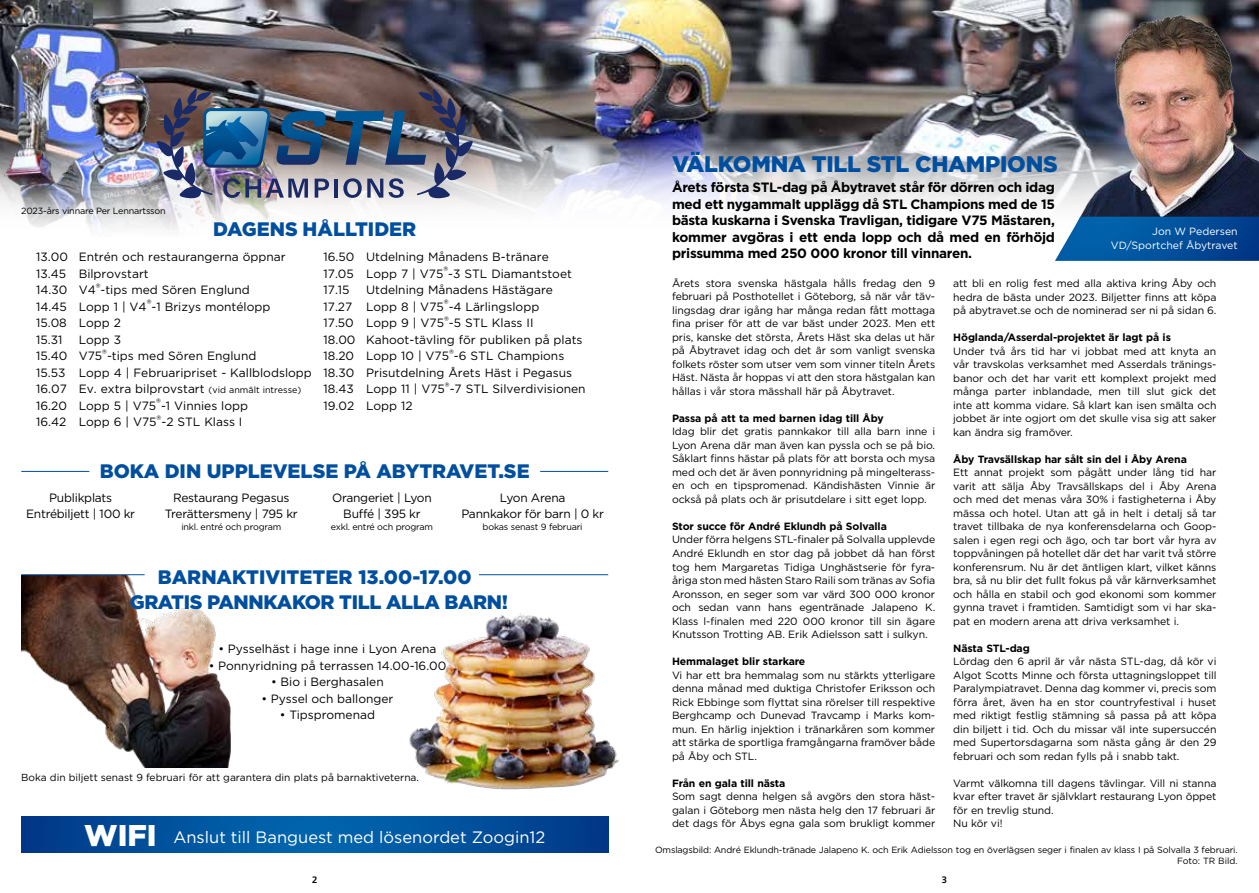
<style>
.page{position:relative;width:1259px;height:893px;background:#fff}
.page>*{position:absolute;margin:0;border:0;box-sizing:border-box;transform-origin:0 0}
.t1{font:900 22.5px "Gotham";letter-spacing:-.01em;color:#004f9f}
.t2{font:900 19.5px "Gotham";color:#004f9f}
.t3{font:900 19.5px "Gotham";letter-spacing:-.02em;color:#004f9f}
.t4{font:16.5px "Gotham";color:#fff}
.t5{font:700 13.5px/16.5px "Gotham";letter-spacing:-.02em;color:#000;text-align:justify}
.t6{font:12px/16.5px "Gotham";color:#000}
.t7{font:12px/16.5px "Gotham";letter-spacing:-.02em;color:#000;text-align:center}
.t8{font:10.5px/13.5px "Gotham";letter-spacing:-.01em;color:#000;text-align:justify}
.t9{font:700 10.5px "Gotham";letter-spacing:-.01em;color:#000}
.t10{font:10.5px/13.5px "Gotham";color:#fff;text-align:right}
.t11{font:10.2px "Gotham";color:#000}
.t12{font:9px/10.5px "Gotham";letter-spacing:-.015em;color:#000;text-align:right}
.t13{font:700 9px "ATG Text";color:#000}
.s1{font-size:9px}
.s2{font-weight:900;font-size:30px}
</style>
<div class="page">
<img style="left:0;top:0;width:1259px;height:208px">
<img style="left:21px;top:575px;width:209px;height:192px">
<img style="left:1073px;top:14px;width:186px;height:203px">
<hr style="left:21px;top:471px;width:68px;height:1px;background:#004f9f">
<img style="left:1055px;top:217px;width:204px;height:44px">
<img style="left:21px;top:817px;width:587px;height:36px">
<img style="left:393px;top:575px;width:226px;height:242px">
<hr style="left:540px;top:471px;width:68px;height:1px;background:#004f9f">
<hr style="left:21px;top:574px;width:124px;height:1px;background:#004f9f">
<hr style="left:479px;top:574px;width:129px;height:1px;background:#004f9f">
<img style="left:4px;top:45px;width:272px;height:185px">
<hr style="left:334px;top:179px;width:4px;height:19px;background:#192a67">
<img style="left:157px;top:89px;width:172px;height:109px">
<img style="left:335px;top:89px;width:138px;height:109px">
<p class="t12" style="left:21px;top:205px;width:146px">2023-års vinnare Per Lennartsson</p>
<h2 class="t2" style="left:213px;top:216px;width:205px">DAGENS HÅLLTIDER</h2>
<p class="t6" style="left:36px;top:248px;width:251px">13.00 Entrén och restaurangerna öppnar<br>13.45 Bilprovstart<br>14.30 V4®-tips med Sören Englund<br>14.45 Lopp 1 | V4®-1 Brizys montélopp<br>15.08 Lopp 2<br>15.31</p>
<p class="t6" style="left:36px;top:331px;width:277px;text-indent:43px">Lopp 3<br>15.40 V75®-tips med Sören Englund<br>15.53 Lopp 4 | Februaripriset - Kallblodslopp 16.07 Ev. extra bilprovstart <span class="s1">(vid anmält intresse)<br></span>16.20 Lopp 5 | V75®-1 Vinnies lopp<br>16.42 Lopp 6 | V75®-2 STL Klass I</p>
<p class="t6" style="left:323px;top:248px;width:250px">16.50 Utdelning Månadens B-tränare<br>17.05 Lopp 7 | V75®-3 STL Diamantstoet<br>17.15</p>
<p class="t6" style="left:323px;top:281px;width:264px;text-indent:43px">Utdelning Månadens Hästägare<br>17.27 Lopp 8 | V75®-4 Lärlingslopp<br>17.50 Lopp 9 | V75®-5 STL Klass II<br>18.00 Kahoot-tävling för publiken på plats 18.20 Lopp 10 | V75®-6 STL Champions 18.30 Prisutdelning Årets Häst i Pegasus 18.43 Lopp 11 | V75®-7 STL Silverdivisionen 19.02 Lopp 12</p>
<h2 class="t2" style="left:100px;top:458px;width:431px">BOKA DIN UPPLEVELSE PÅ ABYTRAVET.SE</h2>
<p class="t7" style="left:26px;top:489px;width:110px">Publikplats<br>Entrébiljett | 100 kr</p>
<p class="t7" style="left:165px;top:489px;width:134px">Restaurang Pegasus<br>Trerättersmeny | 795 kr</p>
<p class="t12" style="left:181px;top:521px;width:101px">inkl. entré och program</p>
<p class="t7" style="left:332px;top:489px;width:101px">Orangeriet | Lyon<br>Buffé | 395 kr</p>
<p class="t12" style="left:331px;top:521px;width:104px">exkl. entré och program</p>
<p class="t7" style="left:461px;top:489px;width:144px">Lyon Arena<br>Pannkakor för barn | 0 kr</p>
<p class="t12" style="left:483px;top:521px;width:101px">bokas senast 9 februari</p>
<h2 class="t2" style="left:158px;top:564px;width:315px">BARNAKTIVITETER 13.00-17.00</h2>
<h2 class="t3" style="left:130px;top:588px;width:379px">GRATIS PANNKAKOR TILL ALLA BARN!</h2>
<p class="t6" style="left:218px;top:641px;width:219px">• Pysselhäst i hage inne i Lyon Arena</p>
<p class="t6" style="left:209px;top:657px;width:239px">• Ponnyridning på terrassen 14.00-16.00</p>
<p class="t6" style="left:271px;top:674px;width:114px">• Bio i Berghasalen</p>
<p class="t6" style="left:261px;top:690px;width:133px">• Pyssel och ballonger</p>
<p class="t6" style="left:280px;top:707px;width:96px">• Tipspromenad</p>
<p class="t11" style="left:21px;top:771px;width:399px">Boka din biljett senast 9 februari för att garantera din plats på barnaktiveterna.</p>
<h3 class="t4" style="left:84px;top:827px;width:462px"><span class="s2">WIFI</span> Anslut till Banguest med lösenordet Zoogin12</h3>
<h1 class="t1" style="left:672px;top:148px;width:387px">VÄLKOMNA TILL STL CHAMPIONS</h1>
<p class="t5" style="left:672px;top:179px;width:384px">Årets första STL-dag på Åbytravet står för dörren och idag med ett nygammalt upplägg då STL Champions med de 15 bästa kuskarna i Svenska Travligan, tidigare V75 Mästaren, kommer avgöras i ett enda lopp och då med en förhöjd prissumma med 250 000 kronor till vinnaren.</p>
<p class="t10" style="left:1111px;top:224px;width:128px">Jon W Pedersen<br>VD/Sportchef Åbytravet</p>
<p class="t8" style="left:672px;top:276px;width:265px">Årets stora svenska hästgala hålls fredag den 9 februari på Posthotellet i Göteborg, så när vår täv&shy;lingsdag drar igång har många redan fått mottaga fina priser för att de var bäst under 2023. Men ett pris, kanske det största, Årets Häst ska delas ut här på Åbytravet idag och det är som vanligt svenska folkets röster som utser vem som vinner titeln Årets Häst. Nästa år hoppas vi att den stora hästgalan kan hållas i vår stora mässhall här på Åbytravet.</p>
<p class="t9" style="left:672px;top:411px;width:213px">Passa på att ta med barnen idag till Åby</p>
<p class="t8" style="left:672px;top:425px;width:265px">Idag blir det gratis pannkakor till alla barn inne i Lyon Arena där man även kan pyssla och se på bio.<br>Såklart finns hästar på plats för att borsta och mysa med och det är även ponnyridning på mingelterass&shy;en och en tipspromenad. Kändishästen Vinnie är också på plats och är prisutdelare i sitt eget lopp.</p>
<p class="t9" style="left:672px;top:519px;width:216px">Stor succe för André Eklundh på Solvalla</p>
<p class="t8" style="left:672px;top:533px;width:265px">Under förra helgens STL-finaler på Solvalla upplevde André Eklundh en stor dag på jobbet då han först tog hem Margaretas Tidiga Unghästserie för fyra&shy;åriga ston med hästen Staro Raili som tränas av Sofia Aronsson, en seger som var värd 300 000 kronor och sedan vann hans egentränade Jalapeno K.<br>Klass l-finalen med 220 000 kronor till sin ägare Knutsson Trotting AB. Erik Adielsson satt i sulkyn.</p>
<p class="t9" style="left:672px;top:654px;width:135px">Hemmalaget blir starkare</p>
<p class="t8" style="left:672px;top:668px;width:265px">Vi har ett bra hemmalag som nu stärkts ytterligare denna månad med duktiga Christofer Eriksson och Rick Ebbinge som flyttat sina rörelser till respektive Berghcamp och Dunevad Travcamp i Marks kom&shy;mun. En härlig injektion i tränarkåren som kommer att stärka de sportliga framgångarna framöver både på Åby och STL.</p>
<p class="t9" style="left:672px;top:776px;width:115px">Från en gala till nästa</p>
<p class="t8" style="left:672px;top:789px;width:265px">Som sagt denna helgen så avgörs den stora häst&shy;galan i Göteborg men nästa helg den 17 februari är det dags för Åbys egna gala som brukligt kommer</p>
<p class="t8" style="left:953px;top:276px;width:265px">att bli en rolig fest med alla aktiva kring Åby och hedra de bästa under 2023. Biljetter finns att köpa på abytravet.se och de nominerad ser ni på sidan 6.</p>
<p class="t9" style="left:953px;top:330px;width:219px">Höglanda/Asserdal-projektet är lagt på is</p>
<p class="t8" style="left:953px;top:344px;width:265px">Under två års tid har vi jobbat med att knyta an vår travskolas verksamhet med Asserdals tränings&shy;banor och det har varit ett komplext projekt med många parter inblandade, men till slut gick det inte att komma vidare. Så klart kan isen smälta och jobbet är inte ogjort om det skulle visa sig att saker kan ändra sig framöver.</p>
<p class="t9" style="left:953px;top:452px;width:235px">Åby Travsällskap har sålt sin del i Åby Arena</p>
<p class="t8" style="left:953px;top:465px;width:265px">Ett annat projekt som pågått under lång tid har varit att sälja Åby Travsällskaps del i Åby Arena och med det menas våra 30% i fastigheterna i Åby mässa och hotel. Utan att gå in helt i detalj så tar travet tillbaka de nya konferensdelarna och Goop&shy;salen i egen regi och ägo, och tar bort vår hyra av toppvåningen på hotellet där det har varit två större konferensrum. Nu är det äntligen klart, vilket känns bra, så nu blir det fullt fokus på vår kärnverksamhet och hålla en stabil och god ekonomi som kommer gynna travet i framtiden. Samtidigt som vi har ska&shy;pat en modern arena att driva verksamhet i.</p>
<p class="t9" style="left:953px;top:641px;width:78px">Nästa STL-dag</p>
<p class="t8" style="left:953px;top:654px;width:265px">Lördag den 6 april är vår nästa STL-dag, då kör vi Algot Scotts Minne och första uttagningsloppet till Paralympiatravet. Denna dag kommer vi, precis som förra året, även ha en stor countryfestival i huset med riktigt festlig stämning så passa på att köpa din biljett i tid. Och du missar väl inte supersuccén med Supertorsdagarna som nästa gång är den 29 februari och som redan fylls på i snabb takt.</p>
<p class="t8" style="left:953px;top:776px;width:265px;text-align:left">Varmt välkomna till dagens tävlingar. Vill ni stanna kvar efter travet är självklart restaurang Lyon öppet för en trevlig stund.<br>Nu kör vi!</p>
<p class="t12" style="left:655px;top:845px;width:584px">Omslagsbild: André Eklundh-tränade Jalapeno K. och Erik Adielsson tog en överlägsen seger i finalen av klass I på Solvalla 3 februari.<br>Foto: TR Bild.</p>
<p class="t13" style="left:312px;top:874px;width:7px">2</p>
<p class="t13" style="left:941px;top:874px;width:7px">3</p>
</div>
